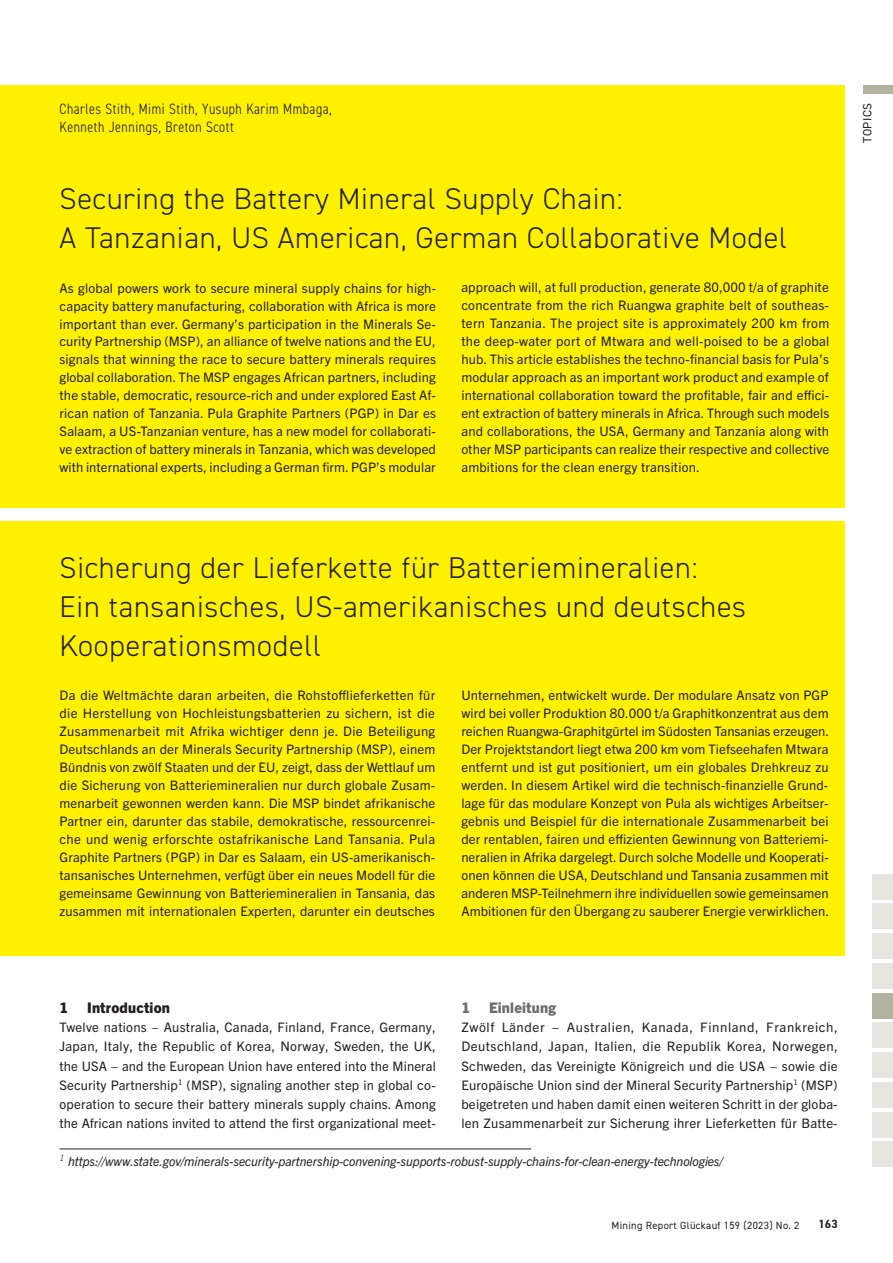
<style>
.page{position:relative;width:893px;height:1263px;background:#fff}
.page>*{position:absolute;margin:0;border:0;box-sizing:border-box;transform-origin:0 0}
.t1{font:300 30px/39px "DIN2014";letter-spacing:.025em;color:#231f20}
.t2{font:300 condensed 15px/18px "DIN2014";letter-spacing:.035em;color:#231f20}
.t3{font:800 14.7px "Trade Gothic Next LT Pro";letter-spacing:.01em;color:#231f20}
.t4{font:800 14.7px "Trade Gothic Next LT Pro";letter-spacing:.01em;color:#6c6d70}
.t5{font:13.2px/18px "Trade Gothic Next LT Pro";letter-spacing:.01em;color:#231f20;text-align:justify}
.t6{font:italic 12.75px "Trade Gothic Next LT Pro";letter-spacing:-.005em;color:#231f20}
.t7{font:12px "DIN2014";letter-spacing:.045em;color:#231f20}
.t8{font:700 12px "DIN2014";color:#231f20}
.t9{font:10.5px "DIN2014";letter-spacing:.03em;color:#231f20}
</style>
<div class="page">
<div style="left:863px;top:85px;width:30px;height:9px;background:#b3b2a1"></div>
<div style="left:872px;top:1141px;width:21px;height:26px;background:#e6e6e1"></div>
<div style="left:872px;top:1112px;width:21px;height:25px;background:#e6e6e1"></div>
<div style="left:872px;top:1082px;width:21px;height:26px;background:#e6e6e1"></div>
<div style="left:872px;top:1052px;width:21px;height:26px;background:#e6e6e1"></div>
<div style="left:872px;top:1023px;width:21px;height:25px;background:#e6e6e1"></div>
<div style="left:872px;top:963px;width:21px;height:26px;background:#e6e6e1"></div>
<div style="left:872px;top:933px;width:21px;height:26px;background:#e6e6e1"></div>
<div style="left:872px;top:903px;width:21px;height:26px;background:#e6e6e1"></div>
<div style="left:872px;top:874px;width:21px;height:25px;background:#e6e6e1"></div>
<div style="left:872px;top:993px;width:21px;height:25px;background:#b3b2a1"></div>
<div style="left:0;top:85px;width:844px;height:870px;background:#fff101"></div>
<div style="left:0;top:508px;width:850px;height:13px;background:#fff"></div>
<hr style="left:60px;top:1148px;width:471px;height:1px;background:#231f20">
<p class="t2" style="left:60px;top:100px;width:274px">Charles Stith, Mimi Stith, Yusuph Karim Mmbaga,<br>Kenneth Jennings, Breton Scott</p>
<h1 class="t1" style="left:60px;top:180px;width:729px">Securing the Battery Mineral Supply Chain:<br>A Tanzanian, US American, German Collaborative Model</h1>
<p class="t5" style="left:60px;top:278px;width:378px">As global powers work to secure mineral supply chains for high&shy;capacity battery manufacturing, collaboration with Africa is more important than ever. Germany’s participation in the Minerals Se&shy;curity Partnership (MSP), an alliance of twelve nations and the EU, signals that winning the race to secure battery minerals requires global collaboration. The MSP engages African partners, including the stable, democratic, resource-rich and under explored East Af&shy;rican nation of Tanzania. Pula Graphite Partners (PGP) in Dar es Salaam, a US-Tanzanian venture, has a new model for collaborati&shy;ve extraction of battery minerals in Tanzania, which was developed with international experts, including a German firm. PGP’s modular</p>
<p class="t5" style="left:461px;top:278px;width:370px">approach will, at full production, generate 80,000 t/a of graphite concentrate from the rich Ruangwa graphite belt of southeas&shy;tern Tanzania. The project site is approximately 200 km from the deep-water port of Mtwara and well-poised to be a global hub. This article establishes the techno-financial basis for Pula’s modular approach as an important work product and example of international collaboration toward the profitable, fair and effici&shy;ent extraction of battery minerals in Africa. Through such models and collaborations, the USA, Germany and Tanzania along with other MSP participants can realize their respective and collective ambitions for the clean energy transition.</p>
<h1 class="t1" style="left:60px;top:548px;width:688px">Sicherung der Lieferkette für Batteriemineralien:<br>Ein tansanisches, US-amerikanisches und deutsches<br>Kooperationsmodell</h1>
<p class="t5" style="left:60px;top:685px;width:377px">Da die Weltmächte daran arbeiten, die Rohstofflieferketten für die Herstellung von Hochleistungsbatterien zu sichern, ist die Zusammenarbeit mit Afrika wichtiger denn je. Die Beteiligung Deutschlands an der Minerals Security Partnership (MSP), einem Bündnis von zwölf Staaten und der EU, zeigt, dass der Wettlauf um die Sicherung von Batteriemineralien nur durch globale Zusam&shy;menarbeit gewonnen werden kann. Die MSP bindet afrikanische Partner ein, darunter das stabile, demokratische, ressourcenrei&shy;che und wenig erforschte ostafrikanische Land Tansania. Pula Graphite Partners (PGP) in Dar es Salaam, ein US-amerikanisch&shy;tansanisches Unternehmen, verfügt über ein neues Modell für die gemeinsame Gewinnung von Batteriemineralien in Tansania, das zusammen mit internationalen Experten, darunter ein deutsches</p>
<p class="t5" style="left:461px;top:685px;width:369px">Unternehmen, entwickelt wurde. Der modulare Ansatz von PGP wird bei voller Produktion 80.000 t/a Graphitkonzentrat aus dem reichen Ruangwa-Graphitgürtel im Südosten Tansanias erzeugen.<br>Der Projektstandort liegt etwa 200 km vom Tiefseehafen Mtwara entfernt und ist gut positioniert, um ein globales Drehkreuz zu werden. In diesem Artikel wird die technisch-finanzielle Grund&shy;lage für das modulare Konzept von Pula als wichtiges Arbeitser&shy;gebnis und Beispiel für die internationale Zusammenarbeit bei der rentablen, fairen und effizienten Gewinnung von Batteriemi&shy;neralien in Afrika dargelegt. Durch solche Modelle und Kooperati&shy;onen können die USA, Deutschland und Tansania zusammen mit anderen MSP-Teilnehmern ihre individuellen sowie gemeinsamen Ambitionen für den Übergang zu sauberer Energie verwirklichen.</p>
<p class="t7" style="left:860px;top:143px;width:42px;rotate:-90deg">TOPICS</p>
<p class="t3" style="left:60px;top:997px;width:10px">1</p>
<p class="t3" style="left:87px;top:997px;width:84px">Introduction</p>
<p class="t5" style="left:60px;top:1017px;width:378px;line-height:19.2px">Twelve nations − Australia, Canada, Finland, France, Germany, Japan, Italy, the Republic of Korea, Norway, Sweden, the UK, the USA − and the European Union have entered into the Mineral Security Partnership<sup>1</sup> (MSP), signaling another step in global co&shy;operation to secure their battery minerals supply chains. Among the African nations invited to attend the first organizational meet-</p>
<p class="t4" style="left:461px;top:997px;width:10px">1</p>
<p class="t4" style="left:489px;top:997px;width:68px">Einleitung</p>
<p class="t5" style="left:461px;top:1017px;width:378px;line-height:19.2px">Zwölf Länder − Australien, Kanada, Finnland, Frankreich, Deutschland, Japan, Italien, die Republik Korea, Norwegen, Schweden, das Vereinigte Königreich und die USA − sowie die Europäische Union sind der Mineral Security Partnership<sup>1</sup> (MSP) beigetreten und haben damit einen weiteren Schritt in der globa&shy;len Zusammenarbeit zur Sicherung ihrer Lieferketten für Batte-</p>
<p class="t6" style="left:60px;top:1153px;width:665px"><sup>1</sup> https://www.state.gov/minerals-security-partnership-convening-supports-robust-supply-chains-for-clean-energy-technologies/</p>
<p class="t9" style="left:611px;top:1218px;width:189px">Mining Report Glückauf 159 (2023) No. 2</p>
<p class="t8" style="left:818px;top:1216px;width:21px">163</p>
</div>
